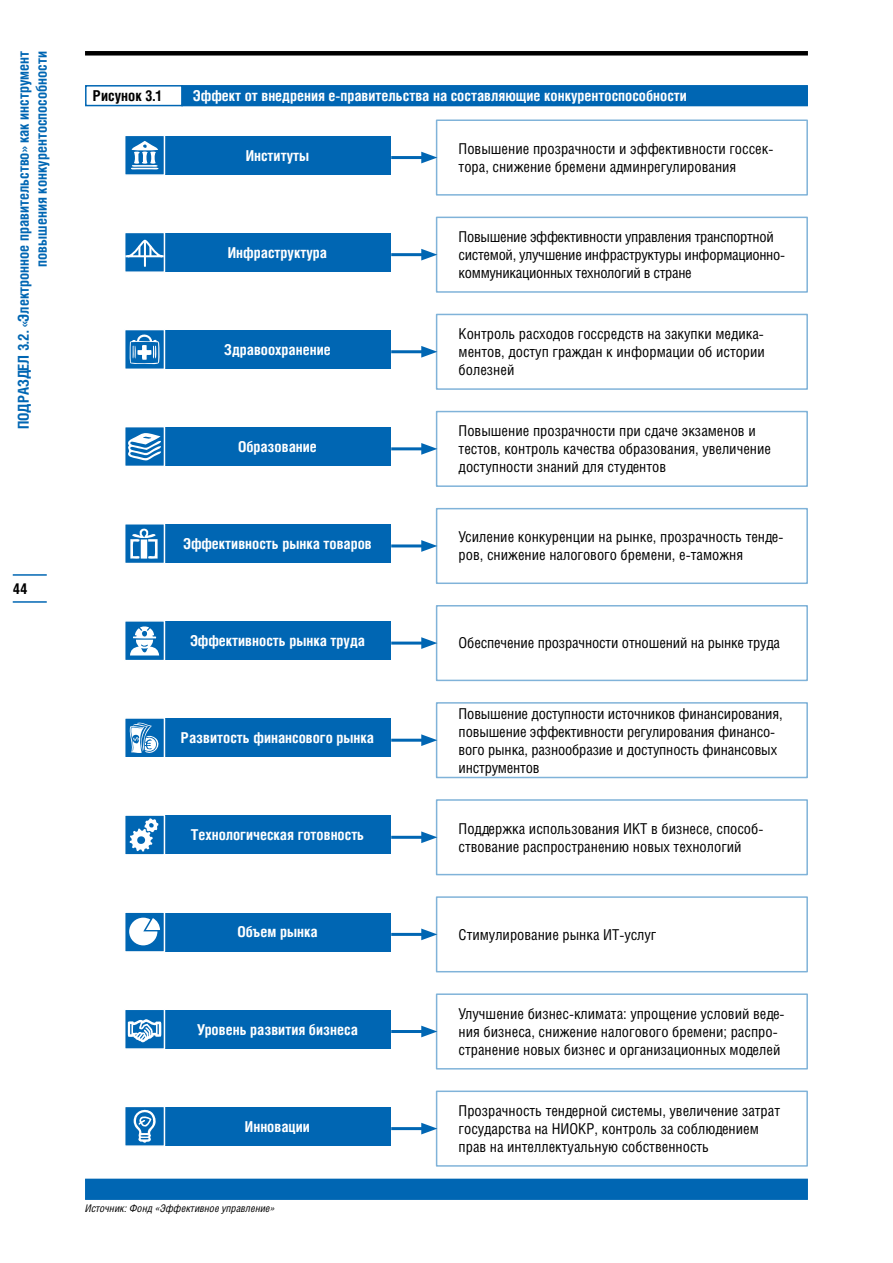
<style>
.page{position:relative;width:893px;height:1263px;background:#fff}
.page>*{position:absolute;margin:0;border:0;box-sizing:border-box;transform-origin:0 0}
.t1{font:15px/18px "Helios Cond C";color:#000}
.t2{font:700 15px "Helios Cond C";color:#fff}
.t3{font:15px/18px "Helios Cond C";letter-spacing:-.02em;color:#000}
.t4{font:700 15px/18px "Helios Cond C";color:#0066b3;text-align:right}
.t5{font:700 15px "Helios Cond C";color:#000}
.t6{font:italic 10.5px "Helios Cond C";color:#000}
</style>
<div class="page">
<div style="left:85px;top:51px;width:723px;height:5px;background:#000"></div>
<hr style="left:13px;top:574px;width:34px;height:2px;background:#0066b3">
<hr style="left:13px;top:601px;width:34px;height:2px;background:#0066b3">
<div style="left:85px;top:85px;width:98px;height:21px;border:2px solid #0066b3"></div>
<div style="left:182px;top:86px;width:625px;height:20px;background:#0066b3"></div>
<div style="left:181px;top:85px;width:627px;height:21px;border:2px solid #0066b3"></div>
<div style="left:85px;top:1179px;width:723px;height:21px;background:#0066b3;border:2px solid #0066b3"></div>
<div style="left:436px;top:119px;width:372px;height:77px;border:2px solid #80b3d9"></div>
<div style="left:164px;top:136px;width:227px;height:38px;background:#0066b3"></div>
<div style="left:125px;top:135px;width:39px;height:40px;background:#0066b3"></div>
<svg style="left:131px;top:141px;width:28px;height:28px"></svg>
<div style="left:124px;top:135px;width:41px;height:41px;border:2px solid #fff"></div>
<hr style="left:391px;top:156px;width:36px;height:3px;background:#0066b3">
<svg style="left:421px;top:152px;width:16px;height:11px"></svg>
<div style="left:436px;top:217px;width:372px;height:76px;border:2px solid #80b3d9"></div>
<div style="left:164px;top:233px;width:227px;height:38px;background:#0066b3"></div>
<div style="left:125px;top:232px;width:39px;height:40px;background:#0066b3"></div>
<hr style="left:144px;top:241px;width:2px;height:25px;background:#fff">
<svg style="left:127px;top:240px;width:35px;height:18px"></svg>
<div style="left:124px;top:232px;width:41px;height:41px;border:2px solid #fff"></div>
<hr style="left:391px;top:253px;width:36px;height:3px;background:#0066b3">
<svg style="left:421px;top:249px;width:16px;height:11px"></svg>
<div style="left:436px;top:314px;width:372px;height:76px;border:2px solid #80b3d9"></div>
<div style="left:164px;top:330px;width:227px;height:39px;background:#0066b3"></div>
<div style="left:125px;top:330px;width:39px;height:39px;background:#0066b3"></div>
<svg style="left:130px;top:335px;width:30px;height:29px"></svg>
<div style="left:124px;top:329px;width:41px;height:41px;border:2px solid #fff"></div>
<hr style="left:391px;top:350px;width:36px;height:3px;background:#0066b3">
<svg style="left:421px;top:346px;width:16px;height:12px"></svg>
<div style="left:436px;top:411px;width:372px;height:76px;border:2px solid #80b3d9"></div>
<div style="left:164px;top:427px;width:227px;height:39px;background:#0066b3"></div>
<div style="left:125px;top:427px;width:39px;height:39px;background:#0066b3"></div>
<svg style="left:128px;top:433px;width:33px;height:27px"></svg>
<div style="left:124px;top:426px;width:41px;height:41px;border:2px solid #fff"></div>
<hr style="left:391px;top:447px;width:36px;height:3px;background:#0066b3">
<svg style="left:421px;top:443px;width:16px;height:12px"></svg>
<div style="left:436px;top:508px;width:372px;height:76px;border:2px solid #80b3d9"></div>
<div style="left:164px;top:524px;width:227px;height:39px;background:#0066b3"></div>
<div style="left:125px;top:524px;width:39px;height:39px;background:#0066b3"></div>
<svg style="left:130px;top:529px;width:28px;height:30px"></svg>
<div style="left:124px;top:523px;width:41px;height:41px;border:2px solid #fff"></div>
<hr style="left:391px;top:544px;width:36px;height:3px;background:#0066b3">
<svg style="left:421px;top:540px;width:16px;height:12px"></svg>
<div style="left:436px;top:605px;width:372px;height:76px;border:2px solid #80b3d9"></div>
<div style="left:164px;top:622px;width:227px;height:38px;background:#0066b3"></div>
<div style="left:125px;top:621px;width:39px;height:40px;background:#0066b3"></div>
<svg style="left:130px;top:626px;width:29px;height:29px"></svg>
<div style="left:124px;top:620px;width:41px;height:41px;border:2px solid #fff"></div>
<hr style="left:391px;top:642px;width:36px;height:3px;background:#0066b3">
<svg style="left:421px;top:637px;width:16px;height:12px"></svg>
<div style="left:436px;top:702px;width:372px;height:76px;border:2px solid #80b3d9"></div>
<div style="left:164px;top:719px;width:227px;height:38px;background:#0066b3"></div>
<div style="left:125px;top:718px;width:39px;height:40px;background:#0066b3"></div>
<svg style="left:130px;top:723px;width:28px;height:30px"></svg>
<div style="left:124px;top:717px;width:41px;height:41px;border:2px solid #fff"></div>
<hr style="left:391px;top:739px;width:36px;height:3px;background:#0066b3">
<svg style="left:421px;top:734px;width:16px;height:12px"></svg>
<div style="left:436px;top:799px;width:372px;height:76px;border:2px solid #80b3d9"></div>
<div style="left:164px;top:816px;width:227px;height:38px;background:#0066b3"></div>
<div style="left:125px;top:815px;width:39px;height:40px;background:#0066b3"></div>
<svg style="left:130px;top:818px;width:28px;height:33px"></svg>
<div style="left:124px;top:814px;width:41px;height:41px;border:2px solid #fff"></div>
<hr style="left:391px;top:836px;width:36px;height:3px;background:#0066b3">
<svg style="left:421px;top:831px;width:16px;height:12px"></svg>
<div style="left:436px;top:896px;width:372px;height:76px;border:2px solid #80b3d9"></div>
<div style="left:164px;top:913px;width:227px;height:38px;background:#0066b3"></div>
<div style="left:125px;top:912px;width:39px;height:40px;background:#0066b3"></div>
<svg style="left:129px;top:918px;width:31px;height:27px"></svg>
<div style="left:124px;top:911px;width:41px;height:42px;border:2px solid #fff"></div>
<hr style="left:391px;top:933px;width:36px;height:3px;background:#0066b3">
<svg style="left:421px;top:928px;width:16px;height:12px"></svg>
<div style="left:436px;top:993px;width:372px;height:76px;border:2px solid #80b3d9"></div>
<div style="left:164px;top:1010px;width:227px;height:38px;background:#0066b3"></div>
<div style="left:125px;top:1009px;width:39px;height:40px;background:#0066b3"></div>
<svg style="left:128px;top:1019px;width:33px;height:23px"></svg>
<div style="left:124px;top:1008px;width:41px;height:42px;border:2px solid #fff"></div>
<hr style="left:391px;top:1030px;width:36px;height:3px;background:#0066b3">
<svg style="left:421px;top:1026px;width:16px;height:11px"></svg>
<div style="left:436px;top:1090px;width:372px;height:77px;border:2px solid #80b3d9"></div>
<div style="left:164px;top:1107px;width:227px;height:38px;background:#0066b3"></div>
<div style="left:125px;top:1106px;width:39px;height:40px;background:#0066b3"></div>
<svg style="left:134px;top:1110px;width:22px;height:33px"></svg>
<div style="left:124px;top:1106px;width:41px;height:41px;border:2px solid #fff"></div>
<hr style="left:391px;top:1127px;width:36px;height:3px;background:#0066b3">
<svg style="left:421px;top:1123px;width:16px;height:11px"></svg>
<p class="t4" style="left:14px;top:429px;width:380px;rotate:-90deg">ПОДРАЗДЕЛ 3.2. «Электронное правительство» как инструмент повышения конкурентоспособности</p>
<p class="t5" style="left:13px;top:579px;width:16px">44</p>
<p class="t5" style="left:93px;top:87px;width:71px">Рисунок 3.1</p>
<p class="t2" style="left:193px;top:87px;width:496px">Эффект от внедрения е-правительства на составляющие конкурентоспособности</p>
<p class="t2" style="left:246px;top:146px;width:65px">Институты</p>
<p class="t2" style="left:228px;top:243px;width:101px">Инфраструктура</p>
<p class="t2" style="left:224px;top:340px;width:108px">Здравоохранение</p>
<p class="t2" style="left:238px;top:438px;width:80px">Образование</p>
<p class="t2" style="left:183px;top:535px;width:190px">Эффективность рынка товаров</p>
<p class="t1" style="left:459px;top:139px;width:316px">Повышение прозрачности и эффективности госсек&shy;тора, снижение бремени админрегулирования</p>
<p class="t3" style="left:459px;top:227px;width:328px">Повышение эффективности управления транспортной системой, улучшение инфраструктуры информационно&shy;коммуникационных технологий в стране</p>
<p class="t1" style="left:459px;top:325px;width:308px;text-align:justify">Контроль расходов госсредств на закупки медика&shy;ментов, доступ граждан к информации об истории болезней</p>
<p class="t1" style="left:459px;top:422px;width:314px">Повышение прозрачности при сдаче экзаменов и тестов, контроль качества образования, увеличение доступности знаний для студентов</p>
<p class="t1" style="left:459px;top:528px;width:326px">Усиление конкуренции на рынке, прозрачность тенде&shy;ров, снижение налогового бремени, е-таможня</p>
<p class="t2" style="left:190px;top:632px;width:176px">Эффективность рынка труда</p>
<p class="t1" style="left:459px;top:634px;width:323px">Обеспечение прозрачности отношений на рынке труда</p>
<p class="t2" style="left:181px;top:729px;width:195px">Развитость финансового рынка</p>
<p class="t2" style="left:191px;top:826px;width:175px">Технологическая готовность</p>
<p class="t1" style="left:459px;top:704px;width:326px">Повышение доступности источников финансирования, повышение эффективности регулирования финансо&shy;вого рынка, разнообразие и доступность финансовых инструментов</p>
<p class="t1" style="left:459px;top:819px;width:306px">Поддержка использования ИКТ в бизнесе, способ&shy;ствование распространению новых технологий</p>
<p class="t2" style="left:237px;top:923px;width:82px">Объем рынка</p>
<p class="t1" style="left:459px;top:925px;width:199px">Стимулирование рынка ИТ-услуг</p>
<p class="t2" style="left:197px;top:1020px;width:162px">Уровень развития бизнеса</p>
<p class="t2" style="left:245px;top:1117px;width:66px">Инновации</p>
<p class="t6" style="left:85px;top:1202px;width:192px">Источник: Фонд «Эффективное управление»</p>
<p class="t1" style="left:459px;top:1004px;width:327px">Улучшение бизнес-климата: упрощение условий веде&shy;ния бизнеса, снижение налогового бремени; распро&shy;странение новых бизнес и организационных моделей</p>
<p class="t1" style="left:459px;top:1101px;width:323px">Прозрачность тендерной системы, увеличение затрат государства на НИОКР, контроль за соблюдением прав на интеллектуальную собственность</p>
</div>
